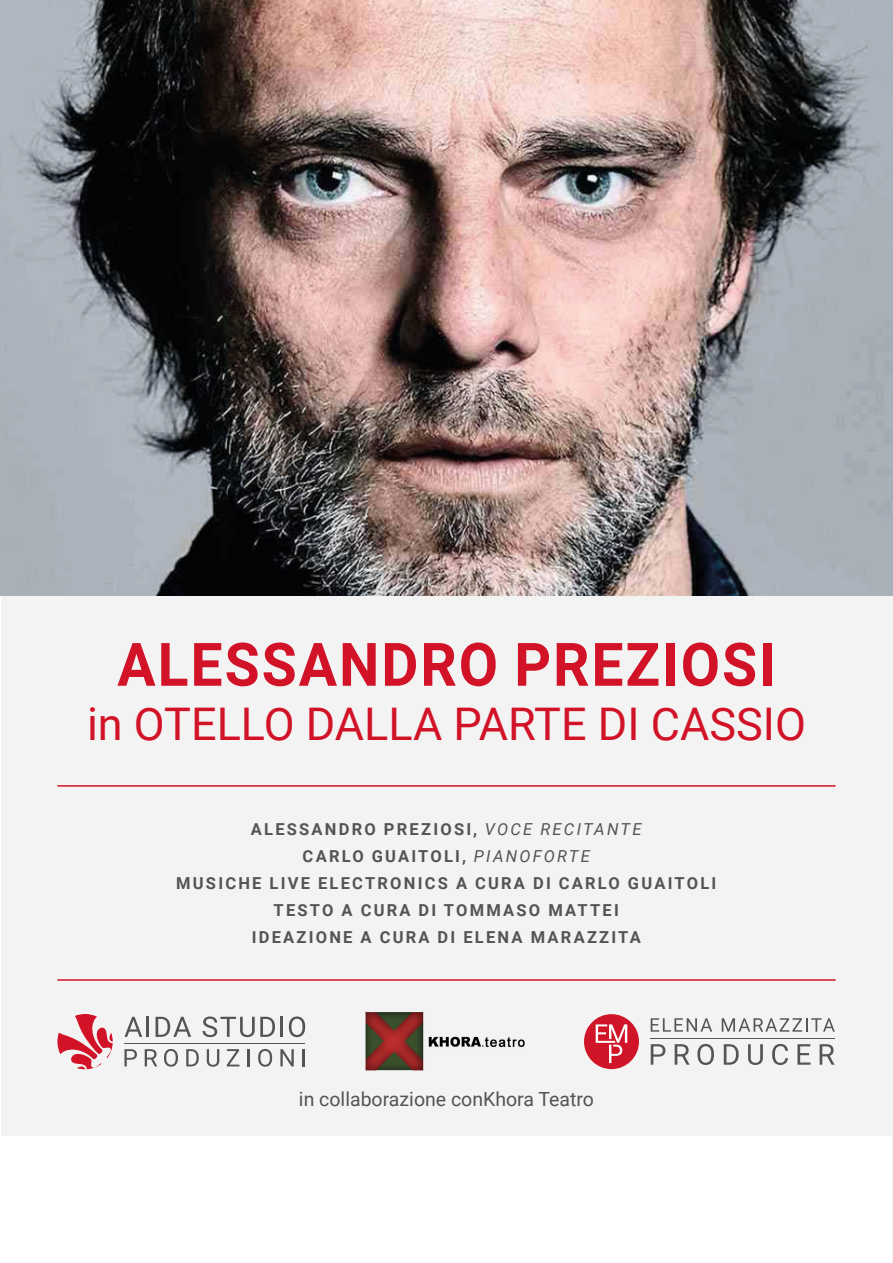
<style>
.page{position:relative;width:893px;height:1263px;background:#fff}
.page>*{position:absolute;margin:0;border:0;box-sizing:border-box;transform-origin:0 0}
.Titolo{font:700 60px "Roboto";letter-spacing:.035em;color:#d11227;scale:.95 1}
.Titolo-2{font:45px "Roboto";color:#d11227}
.Produzione{font:19.5px "Roboto";color:#545453}
.Musicisti{font:700 16.5px "Roboto";letter-spacing:.135em;color:#545453}
.s1{font-weight:400;font-style:italic}
</style>
<div class="page">
<div style="left:1px;top:1px;width:892px;height:1262px;background:#f3f3f3"></div>
<div style="left:0;top:1137px;width:891px;height:126px;background:#fff"></div>
<hr style="left:57px;top:979px;width:779px;height:2px;background:#d11227">
<hr style="left:57px;top:785px;width:779px;height:2px;background:#d11227">
<img style="left:0;top:0;width:893px;height:595px">
<div style="left:584px;top:1014px;width:55px;height:55px;background:#d11528;border-radius:50%"></div>
<svg style="left:596px;top:1024px;width:31px;height:39px"></svg>
<hr style="left:651px;top:1038px;width:184px;height:1px;background:#555553">
<svg style="left:651px;top:1018px;width:61px;height:14px"></svg>
<svg style="left:722px;top:1018px;width:113px;height:14px"></svg>
<svg style="left:651px;top:1044px;width:14px;height:21px"></svg>
<svg style="left:675px;top:1044px;width:14px;height:21px"></svg>
<svg style="left:697px;top:1044px;width:17px;height:21px"></svg>
<svg style="left:724px;top:1044px;width:15px;height:21px"></svg>
<svg style="left:748px;top:1044px;width:15px;height:21px"></svg>
<svg style="left:772px;top:1044px;width:16px;height:21px"></svg>
<svg style="left:797px;top:1044px;width:13px;height:21px"></svg>
<svg style="left:820px;top:1044px;width:14px;height:21px"></svg>
<svg style="left:124px;top:1049px;width:13px;height:17px"></svg>
<svg style="left:145px;top:1049px;width:12px;height:17px"></svg>
<svg style="left:164px;top:1049px;width:14px;height:18px"></svg>
<svg style="left:186px;top:1049px;width:13px;height:17px"></svg>
<svg style="left:207px;top:1049px;width:12px;height:18px"></svg>
<svg style="left:227px;top:1049px;width:12px;height:17px"></svg>
<hr style="left:247px;top:1049px;width:3px;height:17px;background:#545452">
<svg style="left:258px;top:1049px;width:14px;height:18px"></svg>
<svg style="left:280px;top:1049px;width:14px;height:17px"></svg>
<svg style="left:303px;top:1049px;width:2px;height:17px"></svg>
<svg style="left:57px;top:1014px;width:56px;height:55px"></svg>
<hr style="left:124px;top:1043px;width:181px;height:1px;background:#545452">
<svg style="left:124px;top:1017px;width:18px;height:20px"></svg>
<hr style="left:147px;top:1017px;width:2px;height:20px;background:#545452">
<svg style="left:156px;top:1017px;width:35px;height:20px"></svg>
<svg style="left:203px;top:1016px;width:72px;height:21px"></svg>
<hr style="left:281px;top:1017px;width:2px;height:20px;background:#545452">
<svg style="left:289px;top:1016px;width:16px;height:21px"></svg>
<img style="left:365px;top:1012px;width:160px;height:59px">
<p class="Titolo" style="left:117px;top:622px;width:695px">ALESSANDRO PREZIOSI</p>
<p class="Titolo-2" style="left:87px;top:692px;width:720px">in OTELLO DALLA PARTE DI CASSIO</p>
<p class="Musicisti" style="left:251px;top:818px;width:392px">ALESSANDRO PREZIOSI, <span class="s1">VOCE RECITANTE</span></p>
<p class="Musicisti" style="left:303px;top:845px;width:289px">CARLO GUAITOLI, <span class="s1">PIANOFORTE</span></p>
<p class="Musicisti" style="left:176px;top:872px;width:542px">MUSICHE LIVE ELECTRONICS A CURA DI CARLO GUAITOLI</p>
<p class="Musicisti" style="left:274px;top:899px;width:347px">TESTO A CURA DI TOMMASO MATTEI</p>
<p class="Musicisti" style="left:252px;top:926px;width:391px">IDEAZIONE A CURA DI ELENA MARAZZITA</p>
<p class="Produzione" style="left:299px;top:1085px;width:297px">in collaborazione conKhora Teatro</p>
</div>
